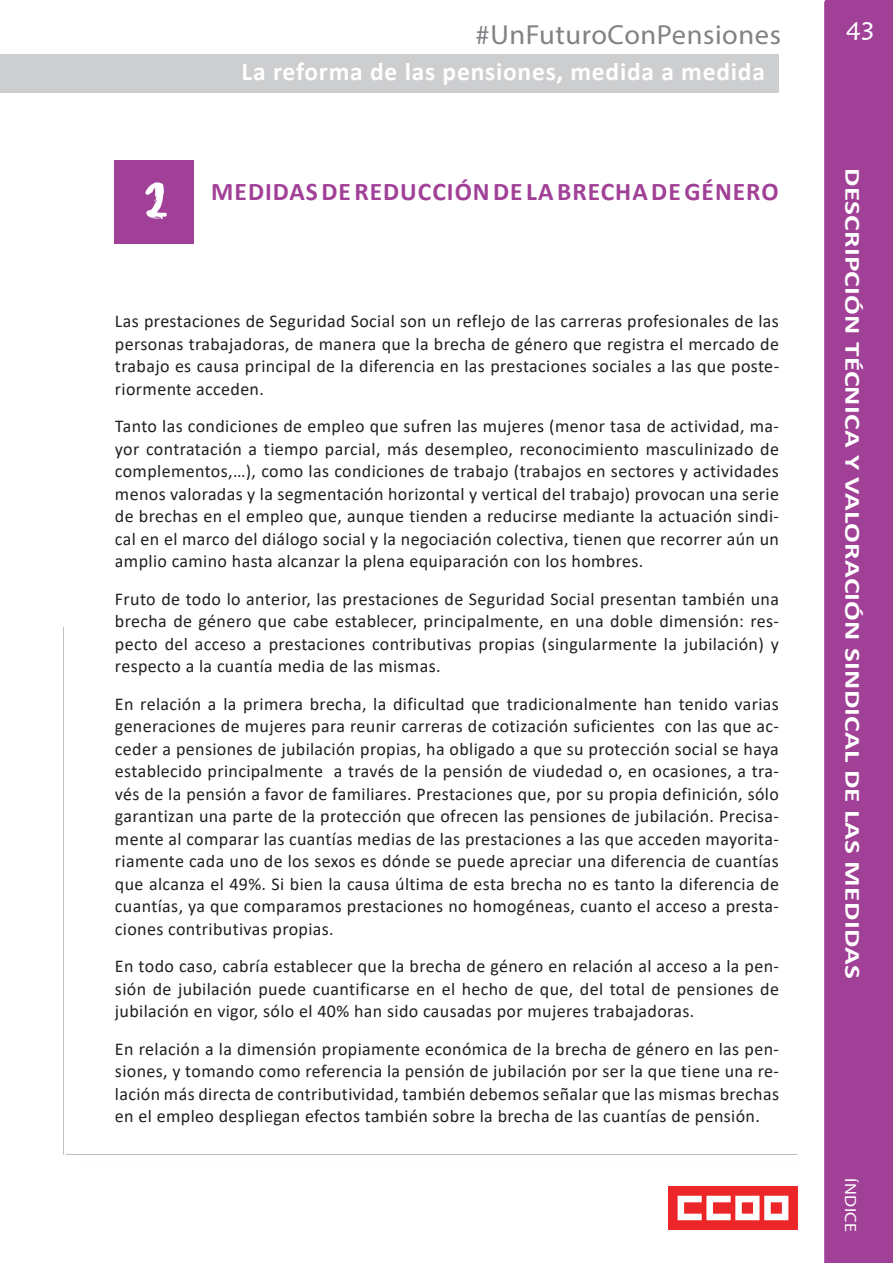
<style>
.page{position:relative;width:893px;height:1263px;background:#fff}
.page>*{position:absolute;margin:0;border:0;box-sizing:border-box;transform-origin:0 0}
.t1{font:51px "Reliable DEMO";color:#fff}
.t2{font:27.6px "Myriad Pro";letter-spacing:.02em;color:#808285}
.t3{font:700 25.5px "Calibri";letter-spacing:.03em;color:#fff}
.t4{font:700 25.5px "Calibri";letter-spacing:.04em;color:#a14097}
.t5{font:25.5px "Maiandra GD";color:#fff}
.t6{font:700 21.6px "Calibri";letter-spacing:.01em;color:#fff;scale:1.35 1}
.t7{font:18px/22.5px "Calibri";letter-spacing:.02em;color:#231f20;text-align:justify}
.t8{font:16.2px "Myriad Pro";letter-spacing:.03em;color:#fff;scale:1.11 1}
</style>
<div class="page">
<div style="left:824px;top:1px;width:53px;height:1262px;background:#a14097"></div>
<hr style="left:66px;top:1154px;width:731px;height:1px;background:#bcbdc0">
<hr style="left:63px;top:627px;width:1px;height:528px;background:#bcbdc0">
<div style="left:825px;top:0;width:68px;height:61px;background:#a14097"></div>
<img style="left:668px;top:1186px;width:129px;height:43px">
<div style="left:0;top:54px;width:779px;height:38px;background:#cdced0"></div>
<div style="left:877px;top:60px;width:16px;height:1203px;background:#a14097"></div>
<div style="left:114px;top:160px;width:80px;height:84px;background:#a14097"></div>
<h2 class="t2" style="left:476px;top:18px;width:307px">#UnFuturoConPensiones</h2>
<h3 class="t5" style="left:846px;top:15px;width:31px">43</h3>
<h1 class="t1" style="left:145px;top:169px;width:25px">2</h1>
<h3 class="t3" style="left:242px;top:54px;width:525px">La reforma de las pensiones, medida a medida</h3>
<h3 class="t4" style="left:211px;top:173px;width:569px">MEDIDAS DE REDUCCIÓN DE LA BRECHA DE GÉNERO</h3>
<p class="t7" style="left:115px;top:310px;width:666px">Las prestaciones de Seguridad Social son un reflejo de las carreras profesionales de las personas trabajadoras, de manera que la brecha de género que registra el mercado de trabajo es causa principal de la diferencia en las prestaciones sociales a las que poste&shy;riormente acceden.</p>
<p class="t7" style="left:115px;top:415px;width:666px">Tanto las condiciones de empleo que sufren las mujeres (menor tasa de actividad, ma&shy;yor contratación a tiempo parcial, más desempleo, reconocimiento masculinizado de complementos,…), como las condiciones de trabajo (trabajos en sectores y actividades menos valoradas y la segmentación horizontal y vertical del trabajo) provocan una serie de brechas en el empleo que, aunque tienden a reducirse mediante la actuación sindi&shy;cal en el marco del diálogo social y la negociación colectiva, tienen que recorrer aún un amplio camino hasta alcanzar la plena equiparación con los hombres.</p>
<p class="t7" style="left:115px;top:587px;width:666px">Fruto de todo lo anterior, las prestaciones de Seguridad Social presentan también una brecha de género que cabe establecer, principalmente, en una doble dimensión: res&shy;pecto del acceso a prestaciones contributivas propias (singularmente la jubilación) y respecto a la cuantía media de las mismas.</p>
<p class="t7" style="left:115px;top:692px;width:666px">En relación a la primera brecha, la dificultad que tradicionalmente han tenido varias generaciones de mujeres para reunir carreras de cotización suficientes con las que ac&shy;ceder a pensiones de jubilación propias, ha obligado a que su protección social se haya establecido principalmente a través de la pensión de viudedad o, en ocasiones, a tra&shy;vés de la pensión a favor de familiares. Prestaciones que, por su propia definición, sólo garantizan una parte de la protección que ofrecen las pensiones de jubilación. Precisa&shy;mente al comparar las cuantías medias de las prestaciones a las que acceden mayorita&shy;riamente cada uno de los sexos es dónde se puede apreciar una diferencia de cuantías que alcanza el 49%. Si bien la causa última de esta brecha no es tanto la diferencia de cuantías, ya que comparamos prestaciones no homogéneas, cuanto el acceso a presta&shy;ciones contributivas propias.</p>
<p class="t7" style="left:115px;top:955px;width:666px">En todo caso, cabría establecer que la brecha de género en relación al acceso a la pen&shy;sión de jubilación puede cuantificarse en el hecho de que, del total de pensiones de jubilación en vigor, sólo el 40% han sido causadas por mujeres trabajadoras.</p>
<p class="t7" style="left:115px;top:1037px;width:665px">En relación a la dimensión propiamente económica de la brecha de género en las pen&shy;siones, y tomando como referencia la pensión de jubilación por ser la que tiene una re&shy;lación más directa de contributividad, también debemos señalar que las mismas brechas en el empleo despliegan efectos también sobre la brecha de las cuantías de pensión.</p>
<p class="t6" style="left:868px;top:168px;width:602px;rotate:90deg">DESCRIPCIÓN TÉCNICA Y VALORACIÓN SINDICAL DE LAS MEDIDAS</p>
<p class="t8" style="left:860px;top:1178px;width:51px;rotate:90deg">ÍNDICE</p>
</div>
